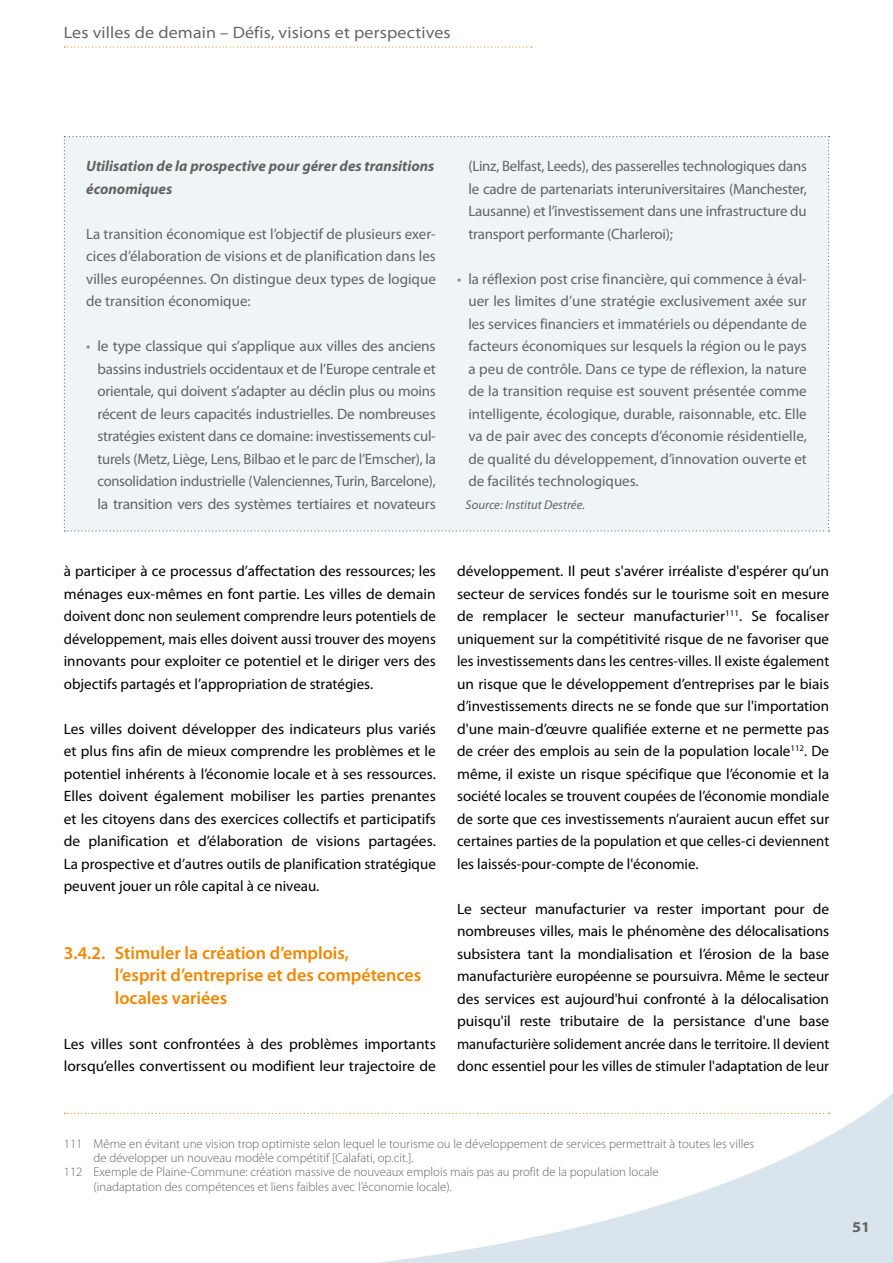
<style>
.page{position:relative;width:893px;height:1263px;background:#fff}
.page>*{position:absolute;margin:0;border:0;box-sizing:border-box;transform-origin:0 0}
.t1{font:600 18px/22.5px "Myriad Pro";color:#f18700}
.t2{font:semi-expanded 16.5px "Myriad Pro";letter-spacing:.01em;color:#636362}
.t3{font:15px/22.5px "Myriad Pro";color:#000;text-align:justify}
.t4{font:15px/22.5px "Myriad Pro";letter-spacing:-.005em;color:#636362;text-align:justify}
.t5{font:italic 700 15px/22.5px "Myriad Pro";color:#636362}
.t6{font:700 semi-expanded 15px "Myriad Pro";color:#636362}
.t7{font:300 12.75px "Myriad Pro";color:#636362}
.t8{font:italic 12.75px "Myriad Pro";color:#636362}
.s1{color:#878786}
</style>
<div class="page">
<svg style="left:63px;top:1093px;width:830px;height:170px"></svg>
<svg style="left:64px;top:47px;width:468px;height:1px"></svg>
<div style="left:64px;top:136px;width:766px;height:395px;background:#eff4f7"></div>
<svg style="left:64px;top:1113px;width:766px;height:1px"></svg>
<p class="t2" style="left:64px;top:23px;width:388px">Les villes de demain – Défis, visions et perspectives</p>
<p class="t5" style="left:86px;top:155px;width:350px">Utilisation de la prospective pour gérer des transitions économiques</p>
<p class="t4" style="left:86px;top:222px;width:351px">La transition économique est l’objectif de plusieurs exer&shy;cices d’élaboration de visions et de planification dans les villes européennes. On distingue deux types de logique de transition économique:</p>
<p class="t4" style="left:97px;top:335px;width:340px;text-indent:-11px"><span class="s1">•</span> le type classique qui s’applique aux villes des anciens bassins industriels occidentaux et de l’Europe centrale et orientale, qui doivent s’adapter au déclin plus ou moins récent de leurs capacités industrielles. De nombreuses stratégies existent dans ce domaine: investissements cul&shy;turels (Metz, Liège, Lens, Bilbao et le parc de l’Emscher), la consolidation industrielle (Valenciennes, Turin, Barcelone), la transition vers des systèmes tertiaires et novateurs</p>
<p class="t3" style="left:64px;top:560px;width:374px">à participer à ce processus d’affectation des ressources; les ménages eux-mêmes en font partie. Les villes de demain doivent donc non seulement comprendre leurs potentiels de développement, mais elles doivent aussi trouver des moyens innovants pour exploiter ce potentiel et le diriger vers des objectifs partagés et l’appropriation de stratégies.</p>
<p class="t3" style="left:64px;top:717px;width:374px">Les villes doivent développer des indicateurs plus variés et plus fins afin de mieux comprendre les problèmes et le potentiel inhérents à l’économie locale et à ses ressources.<br>Elles doivent également mobiliser les parties prenantes et les citoyens dans des exercices collectifs et participatifs de planification et d’élaboration de visions partagées.<br>La prospective et d’autres outils de planification stratégique peuvent jouer un rôle capital à ce niveau.</p>
<p class="t1" style="left:115px;top:941px;width:308px;text-indent:-51px">3.4.2. Stimuler la création d’emplois,<br>l’esprit d’entreprise et des compétences locales variées</p>
<p class="t3" style="left:64px;top:1032px;width:374px">Les villes sont confrontées à des problèmes importants lorsqu’elles convertissent ou modifient leur trajectoire de</p>
<p class="t4" style="left:468px;top:155px;width:340px">(Linz, Belfast, Leeds), des passerelles technologiques dans le cadre de partenariats interuniversitaires (Manchester, Lausanne) et l’investissement dans une infrastructure du transport performante (Charleroi);</p>
<p class="t4" style="left:468px;top:267px;width:340px;text-indent:-11px"><span class="s1">•</span> la réflexion post crise financière, qui commence à éval&shy;uer les limites d’une stratégie exclusivement axée sur les services financiers et immatériels ou dépendante de facteurs économiques sur lesquels la région ou le pays a peu de contrôle. Dans ce type de réflexion, la nature de la transition requise est souvent présentée comme intelligente, écologique, durable, raisonnable, etc. Elle va de pair avec des concepts d’économie résidentielle, de qualité du développement, d’innovation ouverte et de facilités technologiques.</p>
<p class="t8" style="left:466px;top:497px;width:121px">Source: Institut Destrée.</p>
<p class="t3" style="left:457px;top:560px;width:374px">développement. Il peut s'avérer irréaliste d'espérer qu’un secteur de services fondés sur le tourisme soit en mesure de remplacer le secteur manufacturier<sup>111</sup>. Se focaliser uniquement sur la compétitivité risque de ne favoriser que les investissements dans les centres-villes. Il existe également un risque que le développement d’entreprises par le biais d’investissements directs ne se fonde que sur l'importation d'une main-d’œuvre qualifiée externe et ne permette pas de créer des emplois au sein de la population locale<sup>112</sup>. De même, il existe un risque spécifique que l’économie et la société locales se trouvent coupées de l’économie mondiale de sorte que ces investissements n’auraient aucun effet sur certaines parties de la population et que celles-ci deviennent les laissés-pour-compte de l'économie.</p>
<p class="t3" style="left:457px;top:897px;width:374px">Le secteur manufacturier va rester important pour de nombreuses villes, mais le phénomène des délocalisations subsistera tant la mondialisation et l’érosion de la base manufacturière européenne se poursuivra. Même le secteur des services est aujourd'hui confronté à la délocalisation puisqu'il reste tributaire de la persistance d'une base manufacturière solidement ancrée dans le territoire. Il devient donc essentiel pour les villes de stimuler l'adaptation de leur</p>
<p class="t7" style="left:64px;top:1137px;width:692px">111 Même en évitant une vision trop optimiste selon lequel le tourisme ou le développement de services permettrait à toutes les villes</p>
<p class="t7" style="left:94px;top:1151px;width:322px">de développer un nouveau modèle compétitif [Calafati, op.cit.].</p>
<p class="t7" style="left:64px;top:1165px;width:596px">112 Exemple de Plaine-Commune: création massive de nouveaux emplois mais pas au profit de la population locale</p>
<p class="t7" style="left:94px;top:1179px;width:360px">(inadaptation des compétences et liens faibles avec l’économie locale).</p>
<p class="t6" style="left:852px;top:1218px;width:19px">51</p>
</div>
